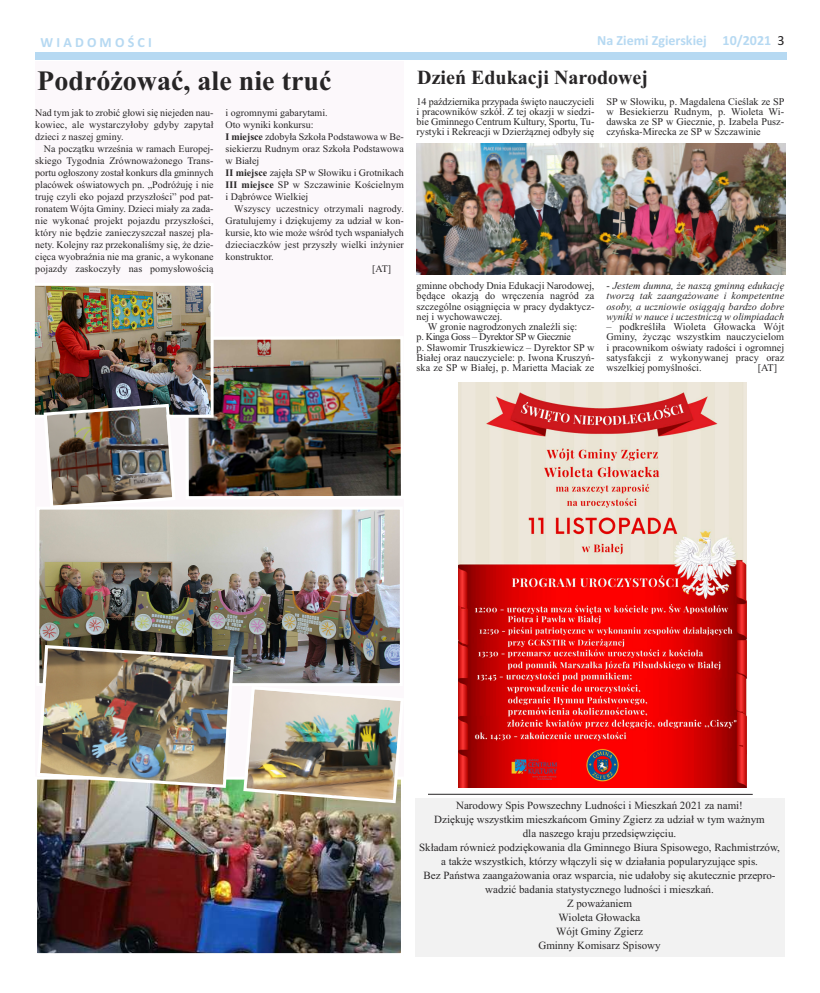
<style>
.page{position:relative;width:820px;height:993px;background:#fff}
.page>*{position:absolute;margin:0;border:0;box-sizing:border-box;transform-origin:0 0}
.t1{font:700 28px "Times New Roman";color:#272526}
.t2{font:700 20px "Times New Roman";color:#272526}
.t3{font:700 14px "Calibri";color:#b6d9f2}
.t4{font:700 14px "Calibri";letter-spacing:.225em;color:#b6d9f2}
.t5{font:11px/14px "Times New Roman";color:#272526;text-align:center}
.t6{font:10.2px/10.2px "Times New Roman";color:#272526;text-align:justify}
.t7{font:italic 10.2px/10.2px "Times New Roman";color:#272526;text-align:justify}
.t8{font:10.2px "Times New Roman";letter-spacing:-.035em;color:#272526}
.t9{font:10px/12px "Times New Roman";color:#272526;text-align:justify}
.s1{font-weight:400;color:#272526}
.s2{font-weight:700}
.s3{font-style:normal}
</style>
<div class="page">
<div style="left:35px;top:52px;width:751px;height:7px;background:#b6d9f2"></div>
<hr style="left:428px;top:793px;width:324px;height:1px;background:#272526">
<img style="left:416px;top:143px;width:368px;height:131px">
<div style="left:35px;top:62px;width:369px;height:893px;background:#fcf8fb"></div>
<img style="left:40px;top:510px;width:358px;height:172px">
<div style="left:36px;top:506px;width:366px;height:180px;border:3px solid #fff"></div>
<img style="left:38px;top:780px;width:362px;height:171px">
<div style="left:34px;top:776px;width:370px;height:179px;border:3px solid #fff"></div>
<img style="left:35px;top:643px;width:200px;height:146px">
<img style="left:188px;top:339px;width:213px;height:158px">
<img style="left:36px;top:287px;width:173px;height:126px">
<div style="left:32px;top:283px;width:181px;height:134px;border:3px solid #fff"></div>
<img style="left:242px;top:684px;width:162px;height:120px">
<div style="left:414px;top:797px;width:370px;height:158px;background:#f2f2f2"></div>
<img style="left:42px;top:402px;width:135px;height:108px">
<img style="left:458px;top:382px;width:288px;height:405px">
<h3 class="t4" style="left:41px;top:34px;width:113px">WIADOMOŚCI</h3>
<h3 class="t3" style="left:597px;top:31px;width:189px">Na Ziemi Zgierskiej 10/2021 <span class="s1">3</span></h3>
<h1 class="t1" style="left:37px;top:64px;width:295px">Podróżować, ale nie truć</h1>
<h2 class="t2" style="left:417px;top:66px;width:232px">Dzień Edukacji Narodowej</h2>
<p class="t9" style="left:35px;top:106px;width:180px">Nad tym jak to zrobić głowi się niejeden nau&shy;kowiec, ale wystarczyłoby gdyby zapytał dzieci z naszej gminy.</p>
<p class="t9" style="left:35px;top:142px;width:180px;text-indent:9px">Na początku września w ramach Europej&shy;skiego Tygodnia Zrównoważonego Trans&shy;portu ogłoszony został konkurs dla gminnych placówek oświatowych pn. „Podróżuję i nie truję czyli eko pojazd przyszłości” pod pat&shy;ronatem Wójta Gminy. Dzieci miały za zada&shy;nie wykonać projekt pojazdu przyszłości, który nie będzie zanieczyszczał naszej pla&shy;nety. Kolejny raz przekonaliśmy się, że dzie&shy;cięca wyobraźnia nie ma granic, a wykonane pojazdy zaskoczyły nas pomysłowością</p>
<p class="t6" style="left:606px;top:96px;width:180px">SP w Słowiku, p. Magdalena Cieślak ze SP w Besiekierzu Rudnym, p. Wioleta Wi&shy;dawska ze SP w Giecznie, p. Izabela Pusz&shy;czyńska-Mirecka ze SP w Szczawinie</p>
<p class="t6" style="left:416px;top:96px;width:179px">14 października przypada święto nauczycieli i pracowników szkół. Z tej okazji w siedzi&shy;bie Gminnego Centrum Kultury, Sportu, Tu&shy;rystyki i Rekreacji w Dzierżąznej odbyły się</p>
<p class="t9" style="left:225px;top:106px;width:180px;text-align:left">i ogromnymi gabarytami.<br>Oto wyniki konkursu:<br><span class="s2">I miejsce</span> zdobyła Szkoła Podstawowa w Be&shy;siekierzu Rudnym oraz Szkoła Podstawowa w Białej<br><span class="s2">II miejsce</span> zajęła SP w Słowiku i Grotnikach<br><span class="s2">III miejsce</span> SP w Szczawinie Kościelnym i Dąbrówce Wielkiej</p>
<p class="t9" style="left:234px;top:202px;width:171px">Wszyscy uczestnicy otrzymali nagrody.</p>
<p class="t9" style="left:225px;top:214px;width:180px">Gratulujemy i dziękujemy za udział w kon-</p>
<p class="t9" style="left:225px;top:226px;width:180px">kursie, kto wie może wśród tych wspaniałych</p>
<p class="t9" style="left:225px;top:238px;width:180px">dzieciaczków jest przyszły wielki inżynier</p>
<p class="t9" style="left:225px;top:250px;width:50px">konstruktor.</p>
<p class="t9" style="left:372px;top:262px;width:20px">[AT]</p>
<p class="t6" style="left:416px;top:280px;width:179px">gminne obchody Dnia Edukacji Narodowej,</p>
<p class="t6" style="left:416px;top:290px;width:179px">będące okazją do wręczenia nagród za</p>
<p class="t6" style="left:416px;top:301px;width:179px">szczególne osiągnięcia w pracy dydaktycz-</p>
<p class="t6" style="left:416px;top:311px;width:87px">nej i wychowawczej.</p>
<p class="t6" style="left:428px;top:321px;width:151px">W gronie nagrodzonych znaleźli się:</p>
<p class="t8" style="left:416px;top:331px;width:156px">p. Kinga Goss – Dyrektor SP w Giecznie</p>
<p class="t6" style="left:416px;top:342px;width:179px">p. Sławomir Truszkiewicz – Dyrektor SP w</p>
<p class="t6" style="left:416px;top:352px;width:179px">Białej oraz nauczyciele: p. Iwona Kruszyń-</p>
<p class="t6" style="left:416px;top:362px;width:179px">ska ze SP w Białej, p. Marietta Maciak ze</p>
<p class="t7" style="left:606px;top:280px;width:179px"><span class="s3">-</span> Jestem dumna, że naszą gminną edukację tworzą tak zaangażowane i kompetentne osoby, a uczniowie osiągają bardzo dobre wyniki w nauce i uczestniczą w olimpiadach</p>
<p class="t6" style="left:606px;top:321px;width:179px">– podkreśliła Wioleta Głowacka Wójt Gminy, życząc wszystkim nauczycielom i pracownikom oświaty radości i ogromnej satysfakcji z wykonywanej pracy oraz wszelkiej pomyślności.</p>
<p class="t6" style="left:757px;top:362px;width:21px">[AT]</p>
<p class="t5" style="left:419px;top:797px;width:362px">Narodowy Spis Powszechny Ludności i Mieszkań 2021 za nami!<br>Dziękuję wszystkim mieszkańcom Gminy Zgierz za udział w tym ważnym<br>dla naszego kraju przedsięwzięciu.<br>Składam również podziękowania dla Gminnego Biura Spisowego, Rachmistrzów, a także wszystkich, którzy włączyli się w działania popularyzujące spis.<br>Bez Państwa zaangażowania oraz wsparcia, nie udałoby się akutecznie przepro&shy;wadzić badania statystycznego ludności i mieszkań.<br>Z poważaniem<br>Wioleta Głowacka<br>Wójt Gminy Zgierz<br>Gminny Komisarz Spisowy</p>
</div>
